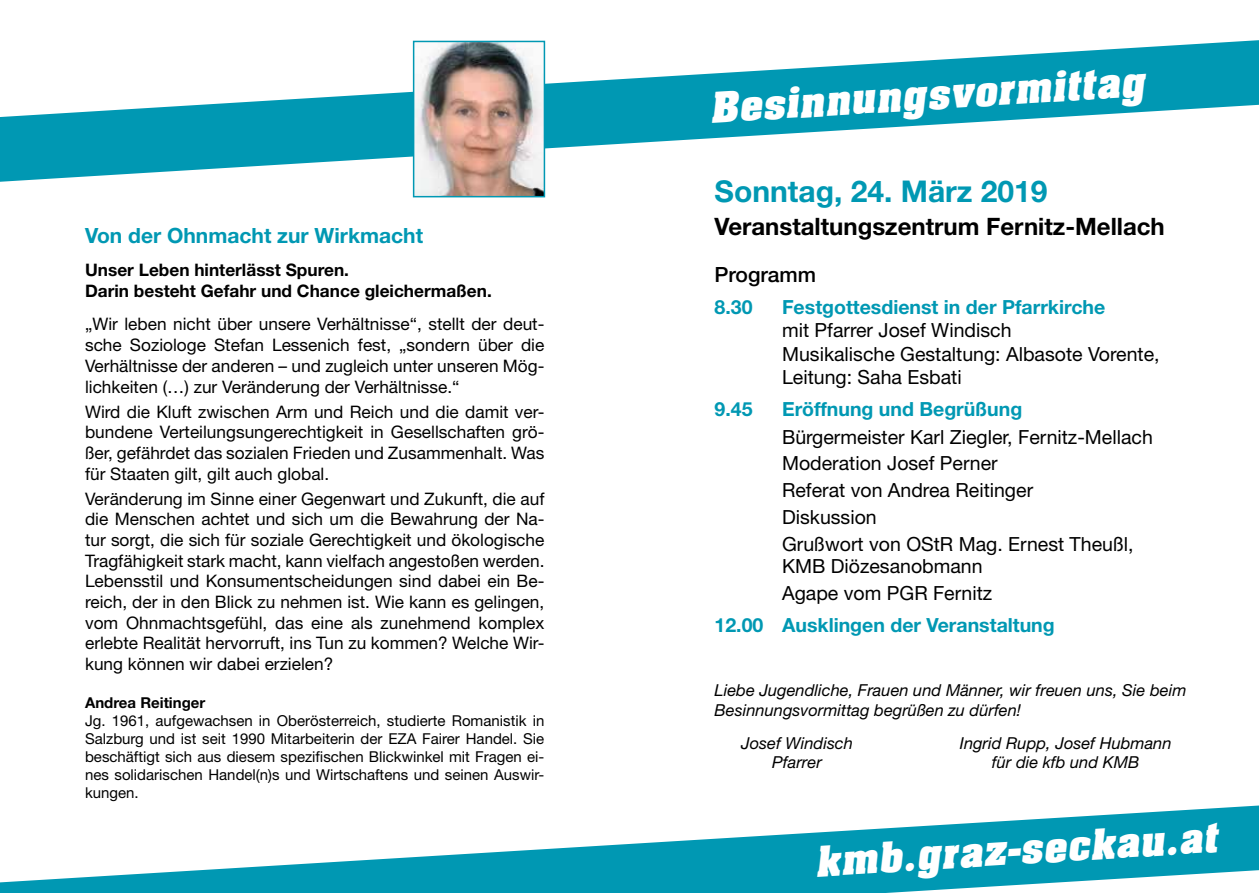
<style>
.page{position:relative;width:1259px;height:893px;background:#fff}
.page>*{position:absolute;margin:0;border:0;box-sizing:border-box;transform-origin:0 0}
.t1{font:italic 700 36px "Aachen LT";color:#fff}
.t2{font:700 30px "Helvetica Neue LT";color:#0098b3}
.t3{font:700 24px "Helvetica Neue LT";color:#000}
.t4{font:700 21px "Helvetica Neue LT";color:#0098b3}
.t5{font:500 21px "Helvetica Neue LT";color:#000}
.t6{font:19.5px/26.7px "Helvetica Neue LT";color:#000}
.t7{font:700 19.5px "Helvetica Neue LT";color:#0098b3}
.t8{font:17.25px/20.7px "Helvetica Neue LT";color:#000;text-align:justify}
.t9{font:700 17.25px/20.7px "Helvetica Neue LT";color:#000}
.t10{font:italic 16.5px/19.8px "Helvetica Neue LT";color:#000}
.t11{font:15px/18px "Helvetica Neue LT";color:#000;text-align:justify}
.t12{font:700 15px "Helvetica Neue LT";color:#000}
</style>
<div class="page">
<svg style="left:0;top:40px;width:1259px;height:142px"></svg>
<svg style="left:0;top:805px;width:1259px;height:88px;fill:#0098b3"></svg>
<img style="left:416px;top:44px;width:126px;height:150px">
<div style="left:413px;top:41px;width:132px;height:156px;border:2px solid #0098b3"></div>
<p class="t4" style="left:85px;top:222px;width:339px">Von der Ohnmacht zur Wirkmacht</p>
<p class="t9" style="left:85px;top:259px;width:408px">Unser Leben hinterlässt Spuren.<br>Darin besteht Gefahr und Chance gleichermaßen.</p>
<p class="t8" style="left:85px;top:314px;width:461px">„Wir leben nicht über unsere Verhältnisse“, stellt der deut&shy;sche Soziologe Stefan Lessenich fest, „sondern über die Verhältnisse der anderen – und zugleich unter unseren Mög&shy;lichkeiten (…) zur Veränderung der Verhältnisse.“</p>
<p class="t8" style="left:85px;top:401px;width:461px">Wird die Kluft zwischen Arm und Reich und die damit ver&shy;bundene Verteilungsungerechtigkeit in Gesellschaften grö&shy;ßer, gefährdet das sozialen Frieden und Zusammenhalt. Was für Staaten gilt, gilt auch global.</p>
<p class="t8" style="left:85px;top:488px;width:461px">Veränderung im Sinne einer Gegenwart und Zukunft, die auf die Menschen achtet und sich um die Bewahrung der Na&shy;tur sorgt, die sich für soziale Gerechtigkeit und ökologische Tragfähigkeit stark macht, kann vielfach angestoßen werden.<br>Lebensstil und Konsumentscheidungen sind dabei ein Be&shy;reich, der in den Blick zu nehmen ist. Wie kann es gelingen, vom Ohnmachtsgefühl, das eine als zunehmend komplex erlebte Realität hervorruft, ins Tun zu kommen? Welche Wir&shy;kung können wir dabei erzielen?</p>
<p class="t12" style="left:85px;top:693px;width:122px">Andrea Reitinger</p>
<p class="t11" style="left:85px;top:711px;width:461px">Jg. 1961, aufgewachsen in Oberösterreich, studierte Romanistik in Salzburg und ist seit 1990 Mitarbeiterin der EZA Fairer Handel. Sie beschäftigt sich aus diesem spezifischen Blickwinkel mit Fragen ei&shy;nes solidarischen Handel(n)s und Wirtschaftens und seinen Auswir&shy;kungen.</p>
<h1 class="t1" style="left:708px;top:84px;width:436px;rotate:-4deg">Besinnungsvormittag</h1>
<h2 class="t2" style="left:714px;top:173px;width:334px">Sonntag, 24. März 2019</h2>
<h3 class="t3" style="left:714px;top:212px;width:452px">Veranstaltungszentrum Fernitz-Mellach</h3>
<p class="t5" style="left:714px;top:262px;width:103px">Programm</p>
<p class="t7" style="left:714px;top:295px;width:39px">8.30</p>
<p class="t7" style="left:782px;top:295px;width:325px">Festgottesdienst in der Pfarrkirche</p>
<p class="t6" style="left:782px;top:318px;width:379px;line-height:23.4px">mit Pfarrer Josef Windisch<br>Musikalische Gestaltung: Albasote Vorente,<br>Leitung: Saha Esbati</p>
<p class="t7" style="left:714px;top:397px;width:39px">9.45</p>
<p class="t7" style="left:782px;top:397px;width:242px">Eröffnung und Begrüßung</p>
<p class="t6" style="left:782px;top:423px;width:372px">Bürgermeister Karl Ziegler, Fernitz-Mellach<br>Moderation Josef Perner<br>Referat von Andrea Reitinger<br>Diskussion<br>Grußwort von OStR Mag. Ernest Theußl,</p>
<p class="t6" style="left:782px;top:553px;width:212px">KMB Diözesanobmann<br>Agape vom PGR Fernitz</p>
<p class="t7" style="left:714px;top:613px;width:342px">12.00 Ausklingen der Veranstaltung</p>
<p class="t10" style="left:714px;top:680px;width:473px">Liebe Jugendliche, Frauen und Männer, wir freuen uns, Sie beim<br>Besinnungsvormittag begrüßen zu dürfen!</p>
<p class="t10" style="left:741px;top:733px;width:113px">Josef Windisch</p>
<p class="t10" style="left:959px;top:733px;width:213px">Ingrid Rupp, Josef Hubmann</p>
<p class="t10" style="left:772px;top:752px;width:51px">Pfarrer</p>
<p class="t10" style="left:992px;top:752px;width:149px">für die kfb und KMB</p>
<h1 class="t1" style="left:813px;top:837px;width:403px;rotate:-4deg">kmb.graz-seckau.at</h1>
</div>
